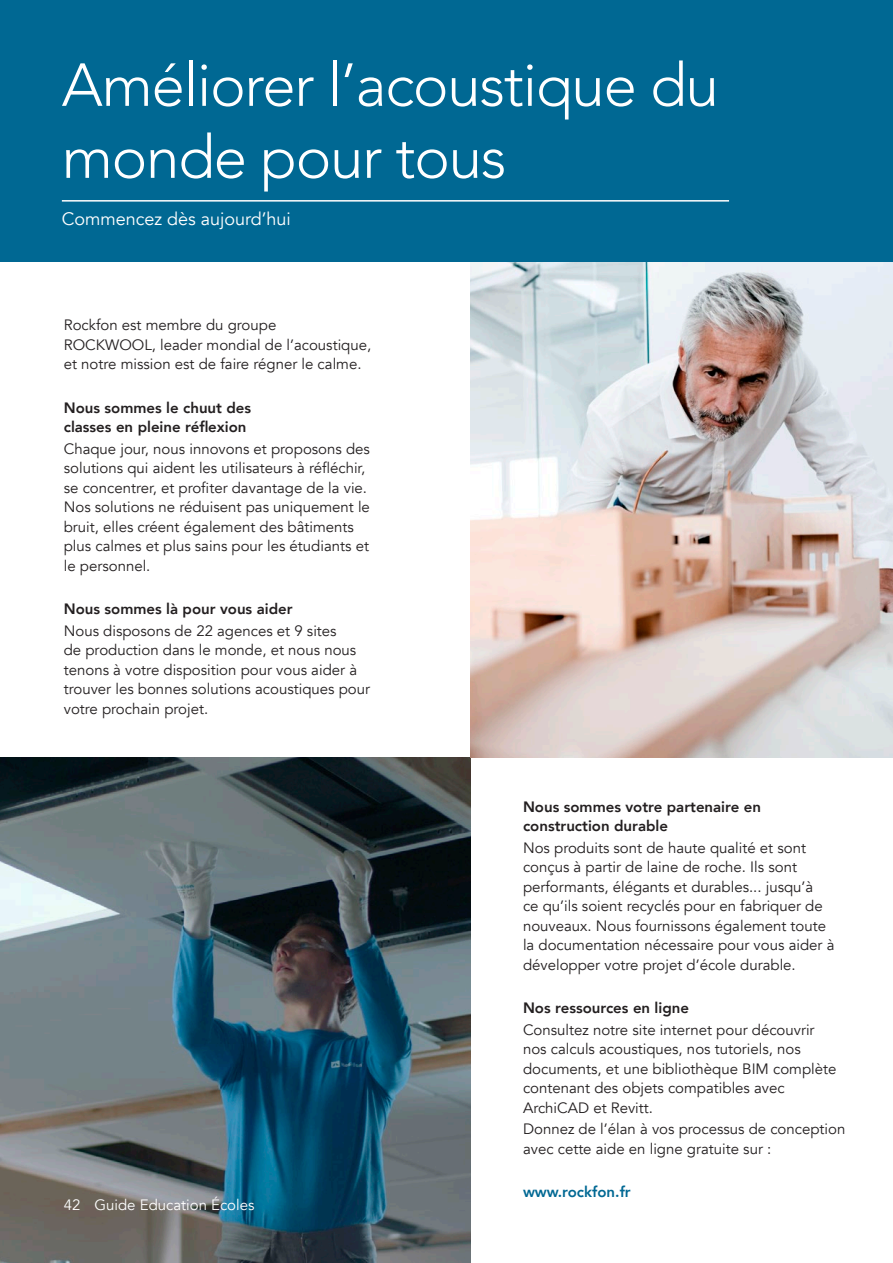
<style>
.page{position:relative;width:893px;height:1263px;background:#fff}
.page>*{position:absolute;margin:0;border:0;box-sizing:border-box;transform-origin:0 0}
.t1{font:300 60px/72px "Avenir";letter-spacing:-.02em;color:#fff}
.t2{font:18px "Avenir";color:#fff}
.t3{font:15px/19.5px "Avenir";color:#231f20}
.t4{font:800 15px/19.5px "Avenir";color:#231f20}
.t5{font:15px "Avenir";color:#fff}
.t6{font:800 15px "Avenir";color:#006893}
</style>
<div class="page">
<img style="left:0;top:758px;width:471px;height:505px">
<img style="left:471px;top:261px;width:422px;height:497px">
<div style="left:0;top:0;width:893px;height:261px;background:#006893"></div>
<hr style="left:892px;top:758px;width:1px;height:505px;background:#006893">
<hr style="left:62px;top:200px;width:667px;height:2px;background:#fff">
<h1 class="t1" style="left:62px;top:49px;width:659px">Améliorer l’acoustique du monde pour tous</h1>
<p class="t2" style="left:62px;top:209px;width:231px">Commencez dès aujourd’hui</p>
<p class="t3" style="left:64px;top:316px;width:309px">Rockfon est membre du groupe<br>ROCKWOOL, leader mondial de l’acoustique, et notre mission est de faire régner le calme.</p>
<p class="t4" style="left:64px;top:397px;width:189px">Nous sommes le chuut des classes en pleine réflexion</p>
<p class="t3" style="left:64px;top:439px;width:308px">Chaque jour, nous innovons et proposons des solutions qui aident les utilisateurs à réfléchir, se concentrer, et profiter davantage de la vie.<br>Nos solutions ne réduisent pas uniquement le bruit, elles créent également des bâtiments plus calmes et plus sains pour les étudiants et le personnel.</p>
<p class="t4" style="left:64px;top:599px;width:230px">Nous sommes là pour vous aider</p>
<p class="t3" style="left:64px;top:621px;width:308px">Nous disposons de 22 agences et 9 sites<br>de production dans le monde, et nous nous tenons à votre disposition pour vous aider à trouver les bonnes solutions acoustiques pour votre prochain projet.</p>
<p class="t5" style="left:64px;top:1196px;width:18px">42</p>
<p class="t5" style="left:94px;top:1196px;width:162px">Guide Education Écoles</p>
<p class="t4" style="left:523px;top:797px;width:239px">Nous sommes votre partenaire en construction durable</p>
<p class="t3" style="left:523px;top:838px;width:313px">Nos produits sont de haute qualité et sont conçus à partir de laine de roche. Ils sont performants, élégants et durables... jusqu’à<br>ce qu’ils soient recyclés pour en fabriquer de nouveaux. Nous fournissons également toute la documentation nécessaire pour vous aider à développer votre projet d’école durable.</p>
<p class="t4" style="left:523px;top:998px;width:168px">Nos ressources en ligne</p>
<p class="t3" style="left:523px;top:1020px;width:315px">Consultez notre site internet pour découvrir nos calculs acoustiques, nos tutoriels, nos documents, et une bibliothèque BIM complète contenant des objets compatibles avec ArchiCAD et Revitt.</p>
<p class="t3" style="left:523px;top:1119px;width:324px">Donnez de l’élan à vos processus de conception avec cette aide en ligne gratuite sur :</p>
<p class="t6" style="left:523px;top:1180px;width:109px">www.rockfon.fr</p>
</div>
